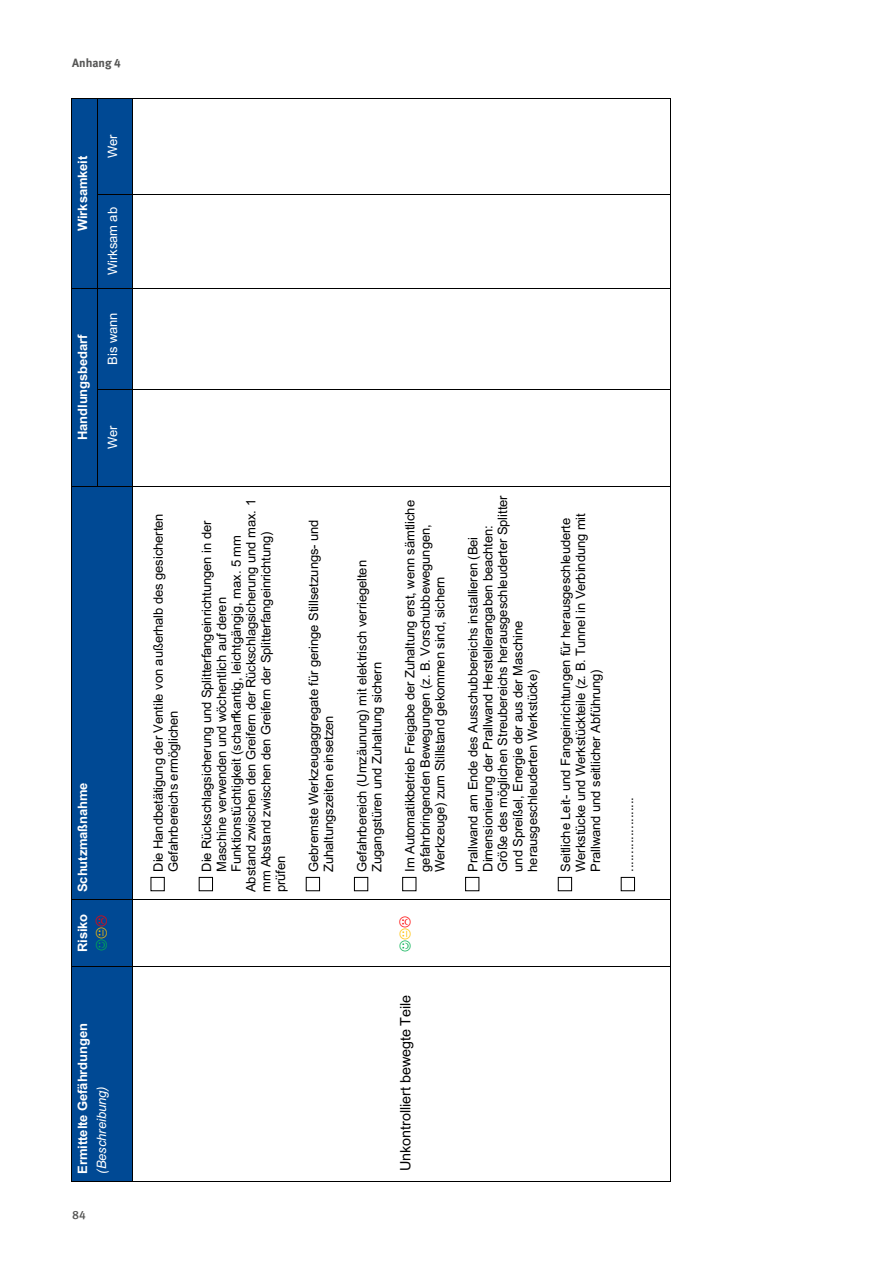
<style>
.page{position:relative;width:893px;height:1263px;background:#fff}
.page>*{position:absolute;margin:0;border:0;box-sizing:border-box;transform-origin:0 0}
.t1{font:14.4px "Arial";letter-spacing:-.005em;color:#000}
.t2{font:13.05px/14.9px "Arial";letter-spacing:-.005em;color:#000}
.t3{font:700 13.05px/19.2px "Arial";letter-spacing:-.01em;color:#fff}
.t4{font:13.05px "Arial";letter-spacing:-.01em;color:#fff}
.t5{font:700 12px "DGUV Meta";color:#565655}
.t6{font:500 12px "DGUV Meta";color:#565655}
.s1{font-weight:400;font-style:italic}
</style>
<div class="page">
<div style="left:72px;top:966px;width:60px;height:215px;background:#004994"></div>
<div style="left:72px;top:900px;width:60px;height:66px;background:#004994"></div>
<div style="left:72px;top:486px;width:60px;height:414px;background:#004994"></div>
<div style="left:72px;top:289px;width:25px;height:196px;background:#004994"></div>
<div style="left:72px;top:99px;width:25px;height:189px;background:#004994"></div>
<hr style="left:72px;top:967px;width:1px;height:214px;background:#000">
<hr style="left:72px;top:900px;width:1px;height:66px;background:#000">
<hr style="left:72px;top:486px;width:1px;height:414px;background:#000">
<hr style="left:72px;top:289px;width:1px;height:197px;background:#000">
<hr style="left:72px;top:99px;width:1px;height:189px;background:#000">
<div style="left:98px;top:390px;width:34px;height:95px;background:#004994"></div>
<div style="left:98px;top:289px;width:34px;height:100px;background:#004994"></div>
<div style="left:98px;top:194px;width:34px;height:94px;background:#004994"></div>
<div style="left:98px;top:99px;width:34px;height:95px;background:#004994"></div>
<svg style="left:72px;top:1181px;width:26px;height:1px"></svg>
<svg style="left:72px;top:966px;width:26px;height:1px"></svg>
<svg style="left:73px;top:486px;width:25px;height:1px"></svg>
<hr style="left:97px;top:390px;width:1px;height:96px;background:#000">
<hr style="left:97px;top:289px;width:1px;height:100px;background:#000">
<svg style="left:72px;top:288px;width:26px;height:1px"></svg>
<hr style="left:97px;top:194px;width:1px;height:94px;background:#000">
<hr style="left:97px;top:99px;width:1px;height:95px;background:#000">
<svg style="left:72px;top:98px;width:26px;height:1px"></svg>
<hr style="left:98px;top:1181px;width:34px;height:1px;background:#000">
<hr style="left:98px;top:966px;width:34px;height:1px;background:#000">
<hr style="left:98px;top:900px;width:34px;height:1px;background:#000">
<hr style="left:98px;top:486px;width:34px;height:1px;background:#000">
<hr style="left:98px;top:389px;width:34px;height:1px;background:#000">
<hr style="left:98px;top:288px;width:34px;height:1px;background:#000">
<hr style="left:98px;top:194px;width:34px;height:1px;background:#000">
<hr style="left:98px;top:98px;width:34px;height:1px;background:#000">
<div style="left:150px;top:877px;width:15px;height:14px;border:1px solid #000"></div>
<div style="left:199px;top:877px;width:14px;height:14px;border:1px solid #000"></div>
<div style="left:306px;top:877px;width:14px;height:14px;border:1px solid #000"></div>
<div style="left:354px;top:877px;width:14px;height:14px;border:1px solid #000"></div>
<div style="left:402px;top:877px;width:14px;height:14px;border:1px solid #000"></div>
<div style="left:465px;top:877px;width:14px;height:14px;border:1px solid #000"></div>
<div style="left:558px;top:877px;width:14px;height:14px;border:1px solid #000"></div>
<div style="left:621px;top:877px;width:14px;height:14px;border:1px solid #000"></div>
<hr style="left:132px;top:967px;width:1px;height:214px;background:#000">
<hr style="left:132px;top:900px;width:1px;height:66px;background:#000">
<hr style="left:132px;top:486px;width:1px;height:414px;background:#000">
<hr style="left:132px;top:390px;width:1px;height:96px;background:#000">
<hr style="left:132px;top:289px;width:1px;height:100px;background:#000">
<hr style="left:132px;top:194px;width:1px;height:94px;background:#000">
<hr style="left:132px;top:99px;width:1px;height:95px;background:#000">
<hr style="left:132px;top:1181px;width:538px;height:1px;background:#000">
<hr style="left:670px;top:967px;width:1px;height:214px;background:#000">
<hr style="left:132px;top:966px;width:538px;height:1px;background:#000">
<hr style="left:670px;top:900px;width:1px;height:66px;background:#000">
<hr style="left:132px;top:900px;width:538px;height:1px;background:#000">
<hr style="left:670px;top:486px;width:1px;height:414px;background:#000">
<hr style="left:132px;top:486px;width:538px;height:1px;background:#000">
<hr style="left:670px;top:390px;width:1px;height:96px;background:#000">
<hr style="left:132px;top:389px;width:538px;height:1px;background:#000">
<hr style="left:670px;top:289px;width:1px;height:100px;background:#000">
<hr style="left:132px;top:288px;width:538px;height:1px;background:#000">
<hr style="left:670px;top:194px;width:1px;height:94px;background:#000">
<hr style="left:132px;top:194px;width:538px;height:1px;background:#000">
<hr style="left:670px;top:99px;width:1px;height:95px;background:#000">
<hr style="left:132px;top:98px;width:538px;height:1px;background:#000">
<p class="t5" style="left:72px;top:56px;width:50px">Anhang 4</p>
<p class="t3" style="left:73px;top:231px;width:77px;rotate:-90deg">Wirksamkeit</p>
<p class="t3" style="left:73px;top:440px;width:107px;rotate:-90deg">Handlungsbedarf</p>
<p class="t4" style="left:104px;top:158px;width:25px;rotate:-90deg">Wer</p>
<p class="t4" style="left:104px;top:275px;width:69px;rotate:-90deg">Wirksam ab</p>
<p class="t4" style="left:104px;top:365px;width:54px;rotate:-90deg">Bis wann</p>
<p class="t4" style="left:104px;top:449px;width:25px;rotate:-90deg">Wer</p>
<p class="t3" style="left:73px;top:892px;width:111px;rotate:-90deg">Schutzmaßnahme</p>
<p class="t3" style="left:73px;top:952px;width:40px;rotate:-90deg">Risiko</p>
<p class="t3" style="left:73px;top:1173px;width:152px;rotate:-90deg">Ermittelte Gefährdungen <span class="s1">(Beschreibung)</span></p>
<p class="t6" style="left:72px;top:1208px;width:15px">84</p>
<p class="t2" style="left:244px;top:892px;width:394px;rotate:-90deg">Abstand zwischen den Greifern der Rückschlagsicherung und max. 1</p>
<p class="t2" style="left:151px;top:872px;width:360px;rotate:-90deg">Die Handbetätigung der Ventile von außerhalb des gesicherten<br>Gefahrbereichs ermöglichen</p>
<p class="t2" style="left:199px;top:872px;width:353px;rotate:-90deg">Die Rückschlagsicherung und Splitterfangeinrichtungen in der</p>
<p class="t2" style="left:258px;top:892px;width:362px;rotate:-90deg">mm Abstand zwischen den Greifern der Splitterfangeinrichtung)</p>
<p class="t2" style="left:229px;top:872px;width:338px;rotate:-90deg">Funktionstüchtigkeit (scharfkantig, leichtgängig, max. 5 mm</p>
<p class="t2" style="left:214px;top:872px;width:276px;rotate:-90deg">Maschine verwenden und wöchentlich auf deren</p>
<p class="t2" style="left:273px;top:892px;width:38px;rotate:-90deg">prüfen</p>
<p class="t2" style="left:306px;top:872px;width:354px;rotate:-90deg">Gebremste Werkzeugaggregate für geringe Stillsetzungs- und<br>Zuhaltungszeiten einsetzen</p>
<p class="t2" style="left:354px;top:872px;width:313px;rotate:-90deg">Gefahrbereich (Umzäunung) mit elektrisch verriegelten<br>Zugangstüren und Zuhaltung sichern</p>
<p class="t2" style="left:403px;top:872px;width:373px;rotate:-90deg">Im Automatikbetrieb Freigabe der Zuhaltung erst, wenn sämtliche gefahrbringenden Bewegungen (z. B. Vorschubbewegungen,<br>Werkzeuge) zum Stillstand gekommen sind, sichern</p>
<p class="t2" style="left:465px;top:872px;width:378px;rotate:-90deg">Prallwand am Ende des Ausschubbereichs installieren (Bei Dimensionierung der Prallwand Herstellerangaben beachten:<br>Größe des möglichen Streubereichs herausgeschleuderter Splitter und Spreißel, Energie der aus der Maschine herausgeschleuderten Werkstücke)</p>
<p class="t2" style="left:558px;top:872px;width:360px;rotate:-90deg">Seitliche Leit- und Fangeinrichtungen für herausgeschleuderte<br>Werkstücke und Werkstückteile (z. B. Tunnel in Verbindung mit<br>Prallwand und seitlicher Abführung)</p>
<p class="t2" style="left:621px;top:872px;width:76px;rotate:-90deg">.....................</p>
<p class="t1" style="left:396px;top:1171px;width:178px;rotate:-90deg">Unkontrolliert bewegte Teile</p>
</div>
